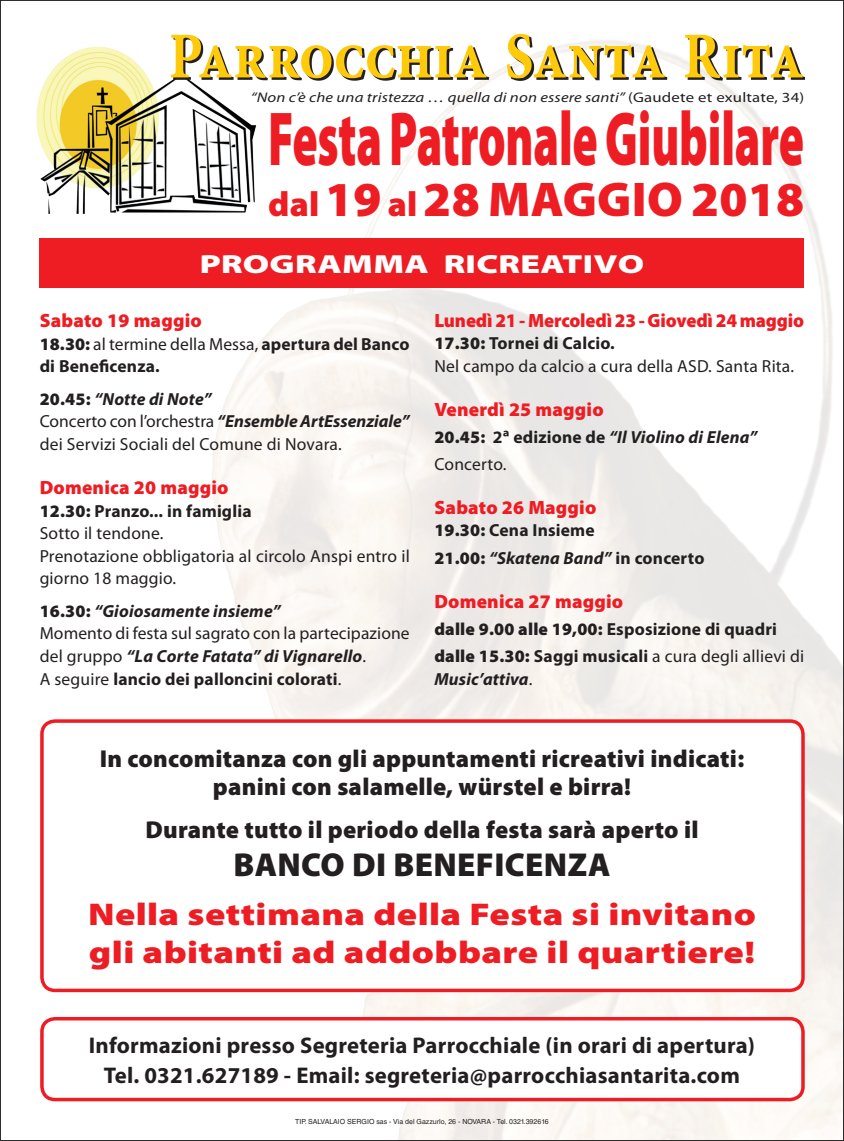
<style>
.page{position:relative;width:844px;height:1141px;background:#fff}
.page>*{position:absolute;margin:0;border:0;box-sizing:border-box;transform-origin:0 0}
.t1{font:900 77px "Myriad Pro";letter-spacing:-.005em;color:#ee1d23;scale:.61 1}
.t2{font:65.62px "Minion Pro Bold Capt";letter-spacing:-.01em;color:#feca0a;scale:.85 1}
.t3{font:900 49px "Myriad Pro";letter-spacing:.005em;color:#ee1d23}
.t4{font:900 33.25px "Myriad Pro";letter-spacing:.01em;color:#231f20}
.t5{font:900 31.5px/38.5px "Myriad Pro";letter-spacing:.01em;color:#ee1d23;scale:1.2 1}
.t6{font:900 semi-expanded 26.25px "Myriad Pro";letter-spacing:.01em;color:#fff;scale:1.25 1}
.t7{font:900 24.5px/28px "Myriad Pro";letter-spacing:.01em;color:#231f20;text-align:center}
.t8{font:700 22.75px/29.8px "Myriad Pro";letter-spacing:.01em;color:#231f20;text-align:center}
.t9{font:900 19.25px "Myriad Pro";letter-spacing:.01em;color:#ee1d23}
.t10{font:900 19.25px "Myriad Pro";letter-spacing:-.01em;color:#ee1d23}
.t11{font:17.5px/22.6px "Myriad Pro";letter-spacing:.01em;color:#231f20}
.t12{font:700 17.5px/27.3px "Myriad Pro";letter-spacing:.01em;color:#231f20}
.t13{font:italic 700 17.5px/27.3px "Myriad Pro";letter-spacing:.01em;color:#231f20}
.t14{font:italic 14px "Myriad Pro";letter-spacing:.01em;color:#231f20;scale:1.2 1}
.t15{font:7px "Helvetica LT Std";color:#231f20}
.s1{font-style:normal}
.s2{font-size:35px}
.s3{font-weight:900}
.s4{font-weight:400}
.s5{font-weight:700;font-style:italic}
.s6{font-weight:700}
.s7{font-weight:900;font-style:normal}
.s8{font-weight:400;font-style:normal}
.s9{font-style:italic}
</style>
<div class="page">
<img style="left:39px;top:81px;width:802px;height:1058px">
<div style="left:42px;top:721px;width:760px;height:269px;background:#fff;border-radius:13px"></div>
<div style="left:40px;top:719px;width:764px;height:273px;border:4px solid #ee1d23;border-radius:13px"></div>
<div style="left:40px;top:238px;width:764px;height:50px;background:#ee1d23"></div>
<div style="left:42px;top:1019px;width:760px;height:81px;background:#fff;border-radius:13px"></div>
<div style="left:40px;top:1017px;width:764px;height:84px;border:4px solid #ee1d23;border-radius:13px"></div>
<img style="left:36px;top:46px;width:228px;height:170px">
<svg style="left:173px;top:36px;width:632px;height:45px"></svg>
<h2 class="t2" style="left:169px;top:9px;width:749px">Parrocchia Santa Rita</h2>
<p class="t14" style="left:251px;top:89px;width:462px">“Non c’è che una tristezza … quella di non essere santi” <span class="s1">(Gaudete et exultate, 34)</span></p>
<h1 class="t1" style="left:268px;top:88px;width:880px">Festa Patronale Giubilare</h1>
<h3 class="t3" style="left:268px;top:167px;width:537px"><span class="s2">dal</span> 19 <span class="s2">al</span> 28 MAGGIO 2018</h3>
<h3 class="t6" style="left:200px;top:246px;width:357px">PROGRAMMA RICREATIVO</h3>
<p class="t9" style="left:40px;top:308px;width:164px">Sabato 19 maggio</p>
<p class="t12" style="left:40px;top:332px;width:371px;line-height:22.6px"><span class="s3">18.30:</span> <span class="s4">al termine della Messa,</span> apertura del Banco di Beneficenza.</p>
<p class="t11" style="left:40px;top:387px;width:371px"><span class="s3">20.45:</span> <span class="s5">“Notte di Note”<br></span>Concerto con l’orchestra <span class="s5">“Ensemble ArtEssenziale” </span>dei Servizi Sociali del Comune di Novara.</p>
<p class="t9" style="left:40px;top:475px;width:190px">Domenica 20 maggio</p>
<p class="t11" style="left:40px;top:499px;width:371px"><span class="s3">12.30:</span> <span class="s6">Pranzo... in famiglia<br></span>Sotto il tendone.<br>Prenotazione obbligatoria al circolo Anspi entro il giorno 18 maggio.</p>
<p class="t11" style="left:40px;top:599px;width:371px"><span class="s3">16.30:</span> <span class="s5">“Gioiosamente insieme”<br></span>Momento di festa sul sagrato con la partecipazione del gruppo <span class="s5">“La Corte Fatata” di Vignarello</span>.<br>A seguire <span class="s6">lancio dei palloncini colorati</span>.</p>
<p class="t10" style="left:434px;top:308px;width:371px">Lunedì 21 - Mercoledì 23 - Giovedì 24 maggio</p>
<p class="t11" style="left:434px;top:332px;width:361px"><span class="s3">17.30:</span> <span class="s6">Tornei di Calcio.<br></span>Nel campo da calcio a cura della ASD. Santa Rita.</p>
<p class="t9" style="left:434px;top:396px;width:171px">Venerdì 25 maggio</p>
<p class="t13" style="left:434px;top:423px;width:324px"><span class="s7">20.45:</span> <span class="s1">2ª edizione de</span> “Il Violino di Elena”<br><span class="s8">Concerto.</span></p>
<p class="t9" style="left:434px;top:495px;width:163px">Sabato 26 Maggio</p>
<p class="t12" style="left:434px;top:516px;width:271px"><span class="s3">19.30:</span> Cena Insieme<br><span class="s3">21.00:</span> <span class="s9">“Skatena Band”</span> in concerto</p>
<p class="t9" style="left:434px;top:588px;width:190px">Domenica 27 maggio</p>
<p class="t12" style="left:434px;top:615px;width:371px"><span class="s3">dalle 9.00 alle 19,00:</span> Esposizione di quadri <span class="s3">dalle 15.30:</span> Saggi musicali <span class="s4">a cura degli allievi di</span></p>
<p class="t13" style="left:434px;top:664px;width:99px">Music’attiva<span class="s8">.</span></p>
<h3 class="t7" style="left:100px;top:744px;width:645px">In concomitanza con gli appuntamenti ricreativi indicati: panini con salamelle, würstel e birra!</h3>
<h3 class="t7" style="left:145px;top:814px;width:554px">Durante tutto il periodo della festa sarà aperto il</h3>
<h3 class="t4" style="left:233px;top:843px;width:378px">BANCO DI BENEFICENZA</h3>
<h3 class="t5" style="left:88px;top:893px;width:558px">Nella settimana della Festa si invitano gli abitanti ad addobbare il quartiere!</h3>
<h3 class="t8" style="left:89px;top:1029px;width:667px">Informazioni presso Segreteria Parrocchiale (in orari di apertura)<br>Tel. 0321.627189 - Email: segreteria@parrocchiasantarita.com</h3>
<p class="t15" style="left:295px;top:1117px;width:255px">TIP. SALVALAIO SERGIO sas - Via del Gazzurlo, 26 - NOVARA - Tel. 0321.392616</p>
</div>
